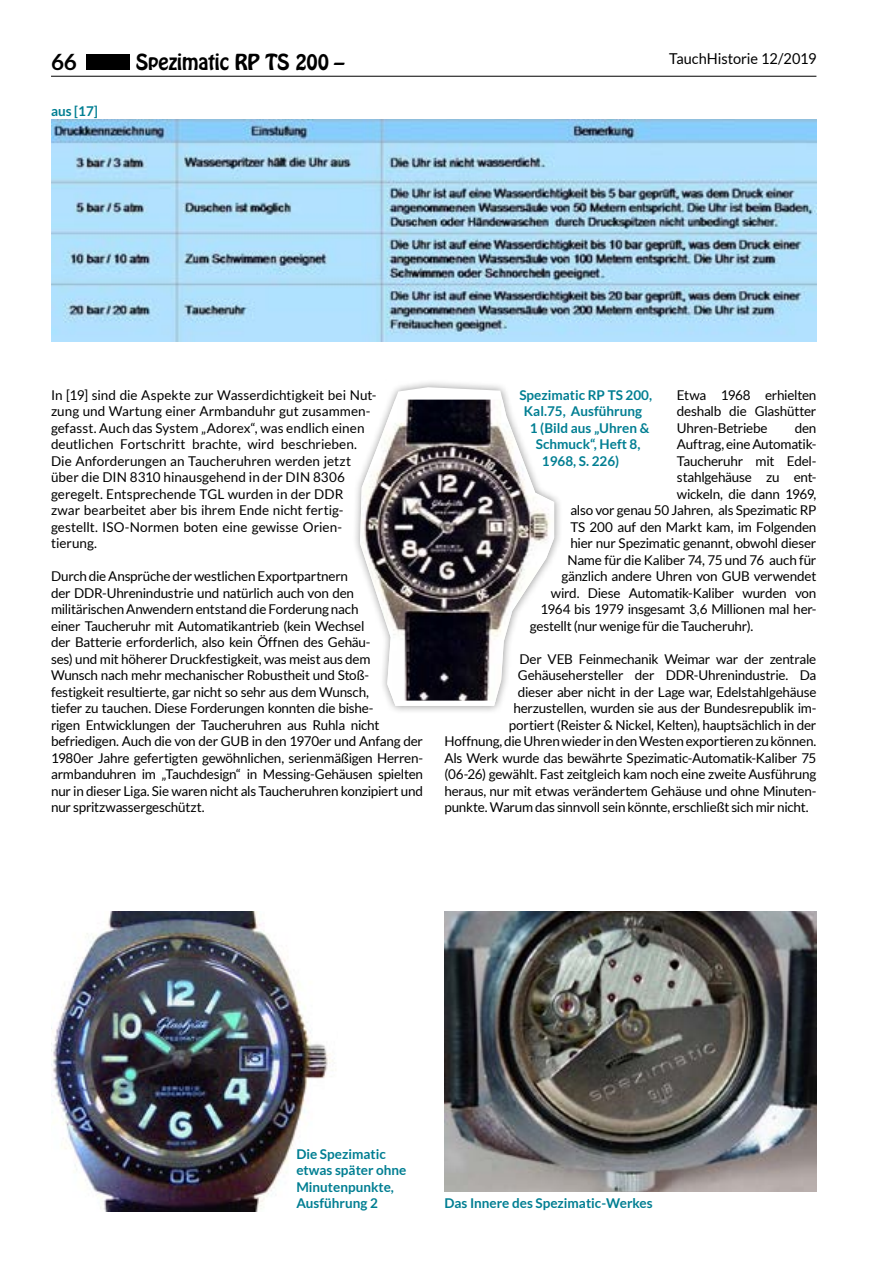
<style>
.page{position:relative;width:893px;height:1263px;background:#fff}
.page>*{position:absolute;margin:0;border:0;box-sizing:border-box;transform-origin:0 0}
.t1{font:700 22.5px "Lato";color:#000}
.t2{font:19.5px "Hobo Std";letter-spacing:-.015em;color:#000}
.t3{font:15px "Lato";color:#000}
.t4{font:13.5px/16.5px "Lato";letter-spacing:-.015em;color:#000}
.t5{font:13.5px/16.5px "Lato";letter-spacing:.005em;color:#000}
.t6{font:700 13.5px/16.5px "Lato";color:#007e92}
</style>
<div class="page">
<hr style="left:51px;top:76px;width:765px;height:1px;background:#000">
<div style="left:87px;top:54px;width:43px;height:16px;background:#000"></div>
<img style="left:51px;top:119px;width:765px;height:223px">
<img style="left:51px;top:911px;width:282px;height:301px">
<img style="left:444px;top:911px;width:372px;height:281px">
<div style="left:352px;top:380px;width:210px;height:334px;background:#000;opacity:.4"></div>
<svg style="left:360px;top:387px;width:194px;height:319px"></svg>
<img style="left:360px;top:400px;width:194px;height:302px">
<svg style="left:393px;top:701px;width:103px;height:5px"></svg>
<h1 class="t1" style="left:51px;top:48px;width:27px">66</h1>
<h2 class="t2" style="left:136px;top:48px;width:210px">Spezimatic RP TS 200 –</h2>
<p class="t3" style="left:669px;top:50px;width:149px">TauchHistorie 12/2019</p>
<p class="t6" style="left:51px;top:103px;width:48px">aus [17]</p>
<p class="t5" style="left:51px;top:386px;width:327px">In [19] sind die Aspekte zur Wasserdichtigkeit bei Nut&shy;zung und Wartung einer Armbanduhr gut zusammen&shy;gefasst. Auch das System „Adorex“, was endlich einen deutlichen Fortschritt brachte, wird beschrieben.<br>Die Anforderungen an Taucheruhren werden jetzt über die DIN 8310 hinausgehend in der DIN 8306 geregelt. Entsprechende TGL wurden in der DDR<br>zwar bearbeitet aber bis ihrem Ende nicht fertig&shy;gestellt. ISO-Normen boten eine gewisse Orien&shy;tierung.</p>
<p class="t4" style="left:51px;top:568px;width:374px">Durch die Ansprüche der westlichen Exportpartnern<br>der DDR-Uhrenindustrie und natürlich auch von den militärischen Anwendern entstand die Forderung nach<br>einer Taucheruhr mit Automatikantrieb (kein Wechsel<br>der Batterie erforderlich, also kein Öffnen des Gehäu-<br>ses) und mit höherer Druckfestigkeit, was meist aus dem<br>Wunsch nach mehr mechanischer Robustheit und Stoß&shy;festigkeit resultierte, gar nicht so sehr aus dem Wunsch,<br>tiefer zu tauchen. Diese Forderungen konnten die bishe-<br>rigen Entwicklungen der Taucheruhren aus Ruhla nicht befriedigen. Auch die von der GUB in den 1970er und Anfang der 1980er Jahre gefertigten gewöhnlichen, serienmäßigen Herren&shy;armbanduhren im „Tauchdesign“ in Messing-Gehäusen spielten nur in dieser Liga. Sie waren nicht als Taucheruhren konzipiert und nur spritzwassergeschützt.</p>
<p class="t4" style="left:677px;top:386px;width:141px;text-align:justify">Etwa 1968 erhielten deshalb die Glashütter Uhren-Betriebe</p>
<p class="t6" style="left:519px;top:386px;width:134px">Spezimatic RP TS 200,</p>
<p class="t6" style="left:524px;top:403px;width:120px">Kal.75, Ausführung</p>
<p class="t6" style="left:530px;top:419px;width:121px">1 (Bild aus „Uhren &amp;</p>
<p class="t6" style="left:536px;top:436px;width:106px">Schmuck“, Heft 8,</p>
<p class="t6" style="left:542px;top:452px;width:79px">1968, S. 226)</p>
<p class="t4" style="left:795px;top:419px;width:23px">den</p>
<p class="t4" style="left:677px;top:436px;width:141px">Auftrag, eine Automatik-</p>
<p class="t4" style="left:677px;top:452px;width:141px">Taucheruhr mit Edel-</p>
<p class="t4" style="left:677px;top:469px;width:141px">stahlgehäuse zu ent-</p>
<p class="t4" style="left:677px;top:485px;width:141px">wickeln, die dann 1969,</p>
<p class="t4" style="left:570px;top:502px;width:247px">also vor genau 50 Jahren, als Spezimatic RP</p>
<p class="t4" style="left:570px;top:518px;width:248px">TS 200 auf den Markt kam, im Folgenden</p>
<p class="t4" style="left:570px;top:535px;width:247px">hier nur Spezimatic genannt, obwohl dieser</p>
<p class="t4" style="left:567px;top:551px;width:250px">Name für die Kaliber 74, 75 und 76 auch für</p>
<p class="t4" style="left:561px;top:568px;width:256px">gänzlich andere Uhren von GUB verwendet</p>
<p class="t4" style="left:551px;top:584px;width:267px">wird. Diese Automatik-Kaliber wurden von</p>
<p class="t4" style="left:540px;top:601px;width:277px">1964 bis 1979 insgesamt 3,6 Millionen mal her-</p>
<p class="t4" style="left:530px;top:617px;width:225px">gestellt (nur wenige für die Taucheruhr).</p>
<p class="t4" style="left:519px;top:650px;width:298px">Der VEB Feinmechanik Weimar war der zentrale</p>
<p class="t4" style="left:518px;top:667px;width:300px">Gehäusehersteller der DDR-Uhrenindustrie. Da</p>
<p class="t4" style="left:518px;top:683px;width:300px">dieser aber nicht in der Lage war, Edelstahlgehäuse</p>
<p class="t4" style="left:513px;top:700px;width:304px">herzustellen, wurden sie aus der Bundesrepublik im-</p>
<p class="t4" style="left:509px;top:716px;width:309px">portiert (Reister &amp; Nickel, Kelten), hauptsächlich in der</p>
<p class="t4" style="left:444px;top:733px;width:374px">Hoffnung, die Uhren wieder in den Westen exportieren zu können.</p>
<p class="t4" style="left:444px;top:749px;width:374px">Als Werk wurde das bewährte Spezimatic-Automatik-Kaliber 75</p>
<p class="t4" style="left:444px;top:766px;width:373px">(06-26) gewählt. Fast zeitgleich kam noch eine zweite Ausführung</p>
<p class="t4" style="left:444px;top:782px;width:374px">heraus, nur mit etwas verändertem Gehäuse und ohne Minuten-</p>
<p class="t4" style="left:444px;top:799px;width:366px">punkte. Warum das sinnvoll sein könnte, erschließt sich mir nicht.</p>
<p class="t6" style="left:296px;top:1145px;width:112px">Die Spezimatic etwas später ohne<br>Minutenpunkte,<br>Ausführung 2</p>
<p class="t6" style="left:444px;top:1195px;width:210px">Das Innere des Spezimatic-Werkes</p>
</div>
